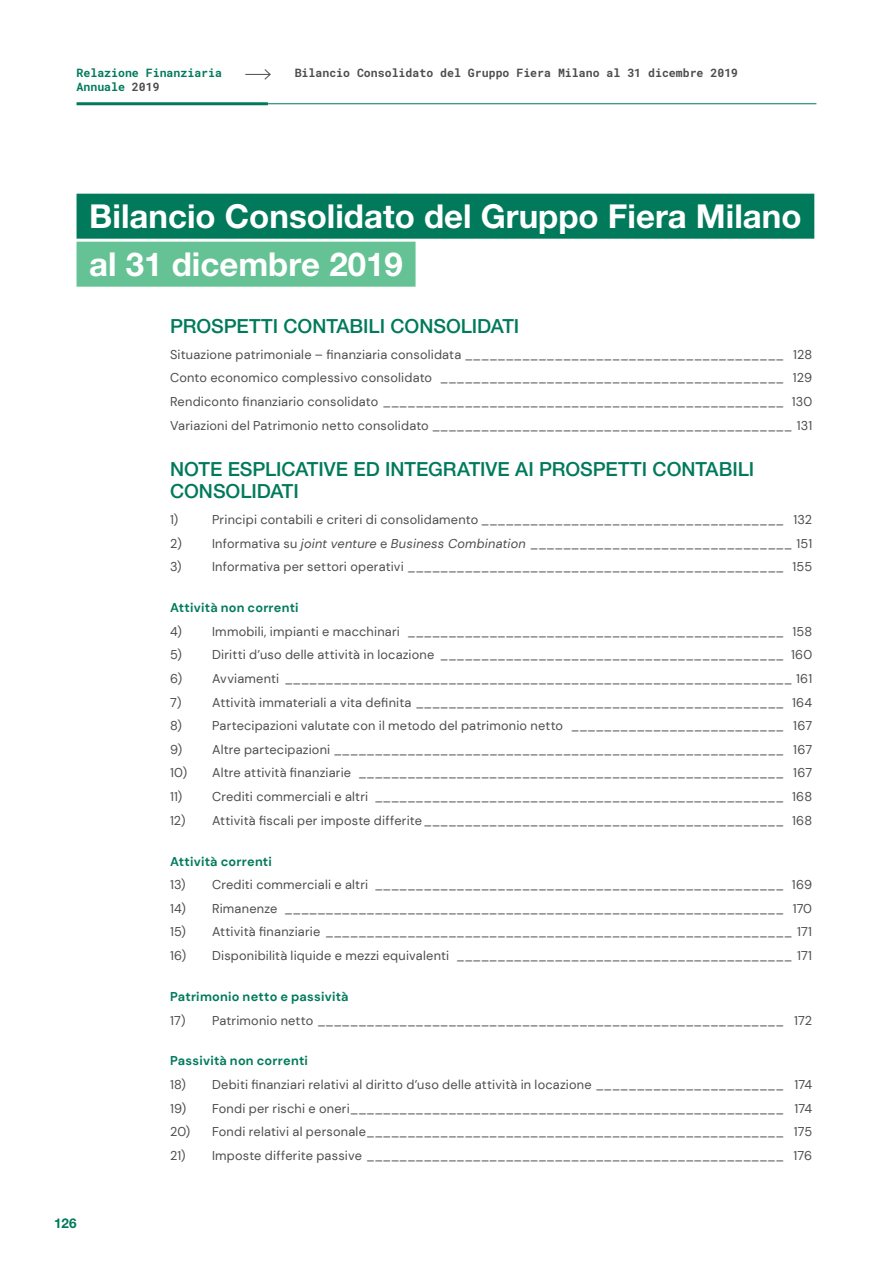
<style>
.page{position:relative;width:893px;height:1263px;background:#fff}
.page>*{position:absolute;margin:0;border:0;box-sizing:border-box;transform-origin:0 0}
.t1{font:700 33px/48px "Helvetica Neue LT Pro";color:#fff}
.t2{font:500 19.5px/22.5px "Helvetica Neue LT Pro";letter-spacing:-.005em;color:#007a5b}
.t3{font:700 13.5px "Helvetica Neue LT Pro";color:#007a5b}
.t4{font:12.75px/23.7px "DM Sans";letter-spacing:.015em;color:#4d4d4f;text-align:justify}
.t5{font:700 12.75px "DM Sans";letter-spacing:.02em;color:#007a5b}
.t6{font:700 11.55px "Roboto Mono";color:#4d4d4f}
.t7{font:700 11.55px/13.2px "Roboto Mono";color:#007a5b}
.s1{color:#4d4d4f}
.s2{font-style:italic}
</style>
<div class="page">
<svg style="left:245px;top:69px;width:26px;height:11px"></svg>
<hr style="left:77px;top:102px;width:191px;height:3px;background:#007a5b">
<hr style="left:264px;top:103px;width:552px;height:1px;background:#007a5b">
<div style="left:77px;top:194px;width:737px;height:45px;background:#007a5b"></div>
<div style="left:77px;top:242px;width:339px;height:45px;background:#65c294"></div>
<p class="t7" style="left:77px;top:66px;width:147px">Relazione Finanziaria<br>Annuale <span class="s1">2019</span></p>
<p class="t6" style="left:295px;top:65px;width:445px">Bilancio Consolidato del Gruppo Fiera Milano al 31 dicembre 2019</p>
<h1 class="t1" style="left:89px;top:191px;width:714px">Bilancio Consolidato del Gruppo Fiera Milano al 31 dicembre 2019</h1>
<p class="t3" style="left:54px;top:1214px;width:24px">126</p>
<h2 class="t2" style="left:170px;top:314px;width:351px">PROSPETTI CONTABILI CONSOLIDATI</h2>
<p class="t4" style="left:170px;top:342px;width:644px">Situazione patrimoniale – finanziaria consolidata _______________________________________ 128<br>Conto economico complessivo consolidato __________________________________________ 129<br>Rendiconto finanziario consolidato _________________________________________________ 130<br>Variazioni del Patrimonio netto consolidato ____________________________________________ 131</p>
<h2 class="t2" style="left:170px;top:457px;width:586px">NOTE ESPLICATIVE ED INTEGRATIVE AI PROSPETTI CONTABILI<br>CONSOLIDATI</h2>
<p class="t4" style="left:170px;top:507px;width:10px">1)</p>
<p class="t4" style="left:212px;top:507px;width:602px">Principi contabili e criteri di consolidamento _____________________________________ 132</p>
<p class="t4" style="left:170px;top:531px;width:644px">2) Informativa su <span class="s2">joint venture</span> e <span class="s2">Business Combination</span> ________________________________ 151</p>
<p class="t4" style="left:170px;top:555px;width:644px">3) Informativa per settori operativi ______________________________________________ 155</p>
<p class="t5" style="left:170px;top:600px;width:130px">Attività non correnti</p>
<p class="t4" style="left:170px;top:619px;width:644px">4) Immobili, impianti e macchinari ______________________________________________ 158</p>
<p class="t4" style="left:170px;top:643px;width:644px">5) Diritti d’uso delle attività in locazione __________________________________________ 160</p>
<p class="t4" style="left:170px;top:666px;width:644px">6) Avviamenti ______________________________________________________________ 161<br>7)</p>
<p class="t4" style="left:212px;top:690px;width:602px">Attività immateriali a vita definita _____________________________________________ 164</p>
<p class="t4" style="left:170px;top:714px;width:644px">8) Partecipazioni valutate con il metodo del patrimonio netto __________________________ 167</p>
<p class="t4" style="left:170px;top:737px;width:644px">9) Altre partecipazioni _______________________________________________________ 167</p>
<p class="t4" style="left:170px;top:761px;width:644px">10) Altre attività finanziarie ____________________________________________________ 167</p>
<p class="t4" style="left:170px;top:785px;width:644px">11) Crediti commerciali e altri __________________________________________________ 168</p>
<p class="t4" style="left:170px;top:808px;width:644px">12) Attività fiscali per imposte differite____________________________________________ 168</p>
<p class="t5" style="left:170px;top:853px;width:103px">Attività correnti</p>
<p class="t4" style="left:170px;top:873px;width:644px">13) Crediti commerciali e altri __________________________________________________ 169</p>
<p class="t4" style="left:170px;top:896px;width:644px">14) Rimanenze _____________________________________________________________ 170</p>
<p class="t4" style="left:170px;top:920px;width:644px">15) Attività finanziarie _________________________________________________________ 171</p>
<p class="t4" style="left:170px;top:944px;width:644px">16) Disponibilità liquide e mezzi equivalenti _________________________________________ 171</p>
<p class="t5" style="left:170px;top:988px;width:180px">Patrimonio netto e passività</p>
<p class="t4" style="left:170px;top:1008px;width:644px">17) Patrimonio netto _________________________________________________________ 172</p>
<p class="t5" style="left:170px;top:1053px;width:139px">Passività non correnti</p>
<p class="t4" style="left:170px;top:1073px;width:644px">18) Debiti finanziari relativi al diritto d’uso delle attività in locazione _______________________ 174</p>
<p class="t4" style="left:170px;top:1096px;width:644px">19) Fondi per rischi e oneri_____________________________________________________ 174</p>
<p class="t4" style="left:170px;top:1120px;width:644px">20) Fondi relativi al personale___________________________________________________ 175</p>
<p class="t4" style="left:170px;top:1144px;width:644px">21) Imposte differite passive ___________________________________________________ 176</p>
</div>
